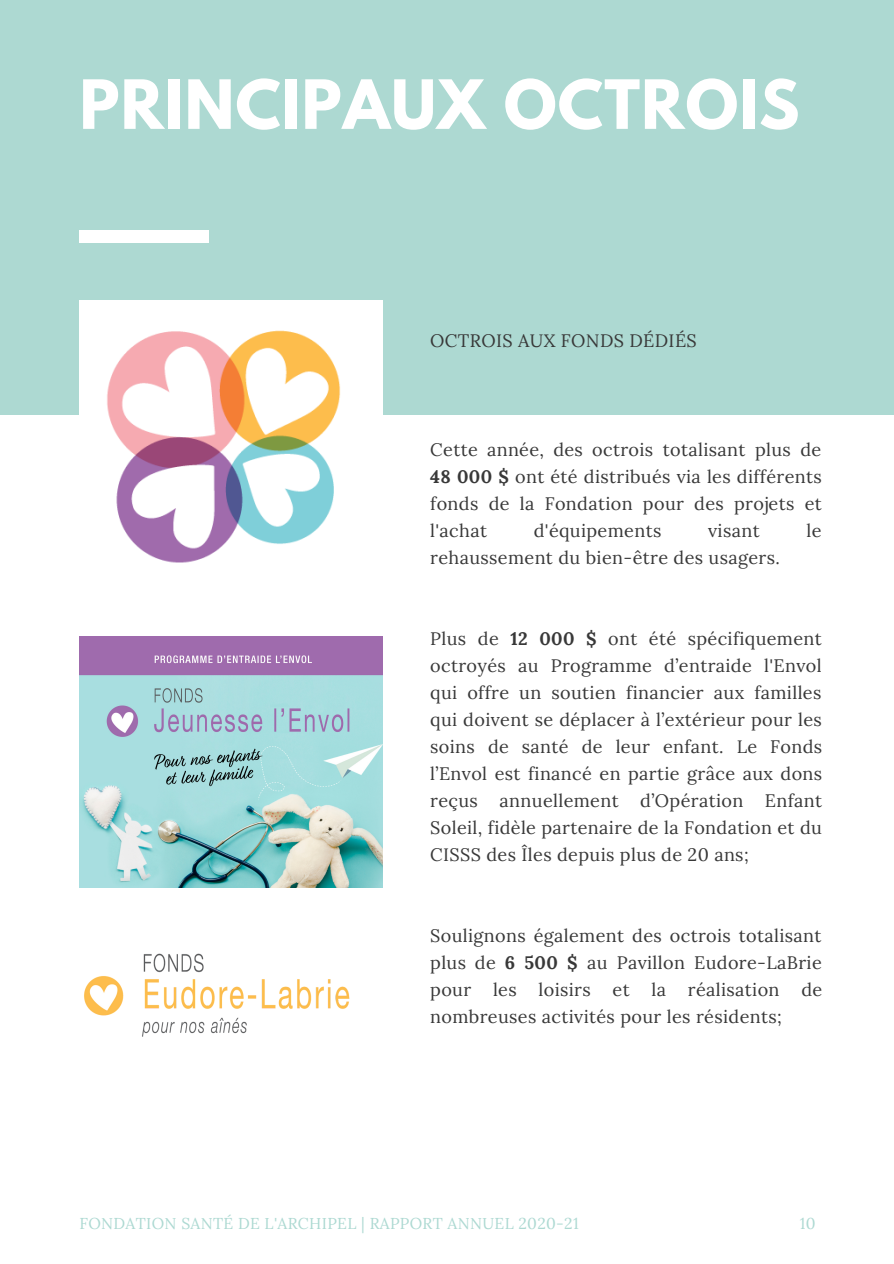
<style>
.page{position:relative;width:894px;height:1264px;background:#fff}
.page>*{position:absolute;margin:0;border:0;box-sizing:border-box;transform-origin:0 0}
.t1{font:700 60px "League Spartan";letter-spacing:.02em;color:#fff}
.t2{font:18px/27px "Lora";letter-spacing:.02em;color:#383838;text-align:justify}
.t3{font:15.75px "Lora";letter-spacing:.02em;color:#add9d2}
.s1{font-weight:700}
</style>
<div class="page">
<div style="left:0;top:0;width:893px;height:415px;background:#add9d2"></div>
<div style="left:79px;top:230px;width:130px;height:13px;background:#fff"></div>
<img style="left:79px;top:300px;width:303px;height:263px">
<img style="left:79px;top:636px;width:303px;height:251px">
<img style="left:84px;top:953px;width:266px;height:84px">
<p class="t1" style="left:79px;top:75px;width:721px">PRINCIPAUX OCTROIS</p>
<p class="t2" style="left:430px;top:327px;width:268px">OCTROIS AUX FONDS DÉDIÉS</p>
<p class="t2" style="left:430px;top:435px;width:393px">Cette année, des octrois totalisant plus de <span class="s1">48 000 $</span> ont été distribués via les différents fonds de la Fondation pour des projets et l'achat</p>
<p class="t2" style="left:533px;top:516px;width:129px">d'équipements</p>
<p class="t2" style="left:708px;top:516px;width:53px">visant</p>
<p class="t2" style="left:806px;top:516px;width:17px">le</p>
<p class="t2" style="left:430px;top:543px;width:351px">rehaussement du bien-être des usagers.</p>
<p class="t2" style="left:430px;top:624px;width:393px">Plus de <span class="s1">12 000 $</span> ont été spécifiquement octroyés au Programme d’entraide l'Envol qui offre un soutien financier aux familles qui doivent se déplacer à l’extérieur pour les soins de santé de leur enfant. Le Fonds l’Envol est financé en partie grâce aux dons reçus annuellement d’Opération Enfant Soleil, fidèle partenaire de la Fondation et du CISSS des Îles depuis plus de 20 ans;</p>
<p class="t2" style="left:430px;top:922px;width:393px">Soulignons également des octrois totalisant plus de <span class="s1">6 500 $</span> au Pavillon Eudore-LaBrie pour les loisirs et la réalisation de nombreuses activités pour les résidents;</p>
<p class="t3" style="left:79px;top:1213px;width:500px">FONDATION SANTÉ DE L'ARCHIPEL | RAPPORT ANNUEL 2020-21</p>
<p class="t3" style="left:799px;top:1213px;width:17px">10</p>
</div>
